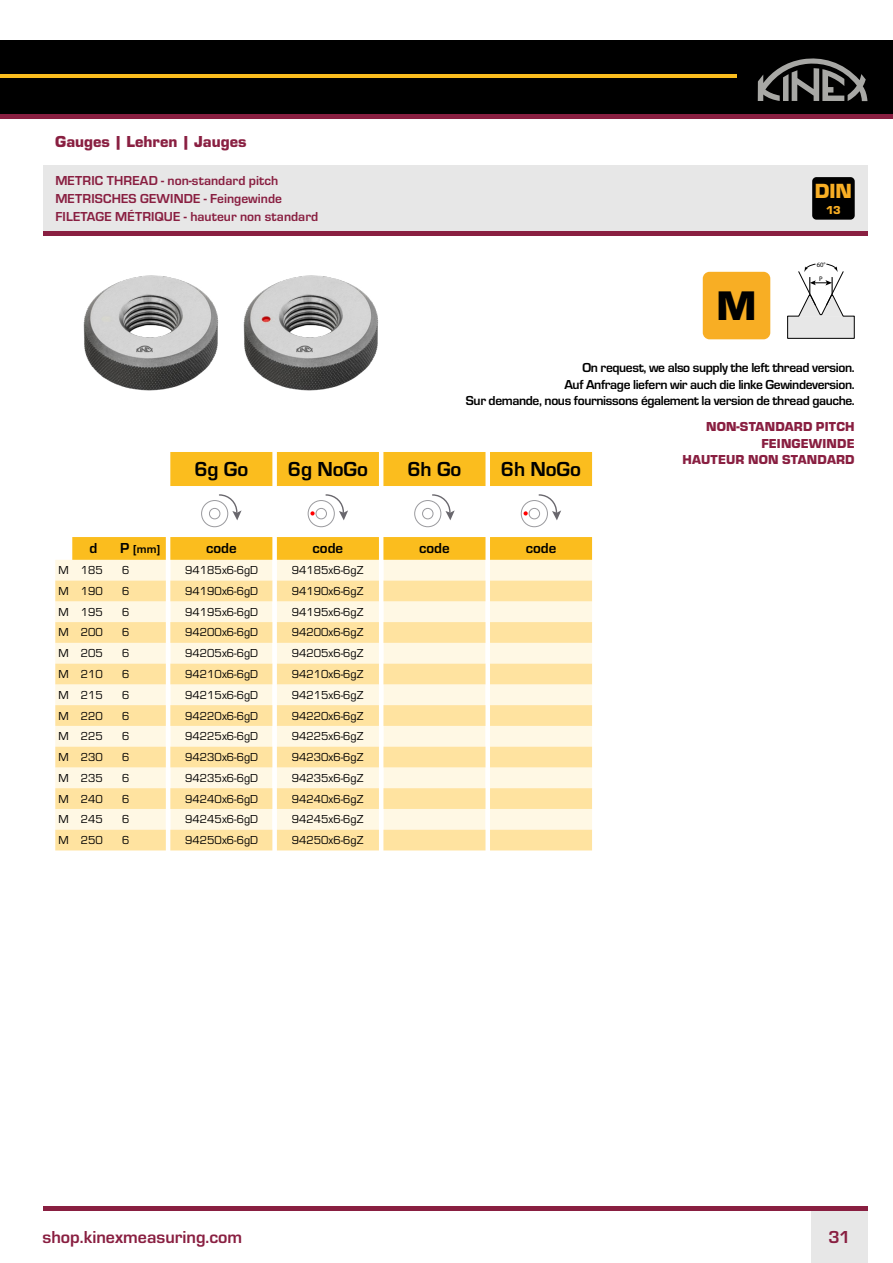
<style>
.page{position:relative;width:893px;height:1263px;background:#fff}
.page>*{position:absolute;margin:0;border:0;box-sizing:border-box;transform-origin:0 0}
.t1{font:900 42.9px "Eurostile TOT";color:#000}
.t2{font:900 21.3px "Eurostile TOT";color:#f8ae24}
.t3{font:700 21px "Eurostile TOT";color:#000}
.t4{font:700 18px "Eurostile TOT";color:#891f41}
.t5{font:900 16.5px "Eurostile TOT";color:#891f41}
.t6{font:700 15px "Eurostile TOT";color:#000}
.t7{font:700 13.5px/16.2px "Eurostile TOT";letter-spacing:-.03em;color:#000;text-align:right}
.t8{font:700 13.5px/18px "Eurostile TOT";letter-spacing:.015em;color:#891f41}
.t9{font:900 13.5px/16.2px "Eurostile TOT";letter-spacing:.015em;color:#891f41;text-align:right}
.t10{font:12px "Eurostile TOT";color:#000}
.t11{font:700 12px "Eurostile TOT";color:#000}
.t12{font:900 12px "Eurostile TOT";color:#f8ae24}
.t13{font:6.6px/14.2px "Myriad Pro";color:#000;text-align:center}
.s1{font-size:15px}
</style>
<div class="page">
<div style="left:811px;top:1211px;width:56px;height:52px;background:#e7e7e7"></div>
<hr style="left:43px;top:1207px;width:824px;height:4px;background:#891f41">
<div style="left:0;top:40px;width:893px;height:75px;background:#000"></div>
<svg style="left:758px;top:58px;width:109px;height:43px"></svg>
<hr style="left:0;top:115px;width:893px;height:4px;background:#891f41">
<hr style="left:292px;top:74px;width:444px;height:3px;background:#fbbd1e">
<hr style="left:0;top:74px;width:292px;height:3px;background:#fbbd1e">
<div style="left:43px;top:165px;width:824px;height:67px;background:#e7e7e7"></div>
<hr style="left:43px;top:232px;width:824px;height:4px;background:#891f41">
<div style="left:55px;top:560px;width:537px;height:20px;background:#fff8e4"></div>
<div style="left:166px;top:560px;width:324px;height:20px;background:#fff8e4"></div>
<svg style="left:55px;top:580px;width:537px;height:270px;background:#ffedc2"></svg>
<div style="left:812px;top:177px;width:43px;height:43px;background:#000;border-radius:4px"></div>
<svg style="left:787px;top:264px;width:68px;height:75px"></svg>
<div style="left:703px;top:272px;width:67px;height:67px;background:#f8ae24;border-radius:7px"></div>
<svg style="left:72px;top:452px;width:520px;height:108px"></svg>
<svg style="left:166px;top:452px;width:324px;height:108px"></svg>
<svg style="left:521px;top:494px;width:40px;height:33px"></svg>
<img style="left:83px;top:275px;width:295px;height:116px">
<h3 class="t5" style="left:55px;top:133px;width:193px">Gauges | Lehren | Jauges</h3>
<p class="t8" style="left:55px;top:172px;width:264px">METRIC THREAD - non-standard pitch<br>METRISCHES GEWINDE - Feingewinde<br>FILETAGE MÉTRIQUE - hauteur non standard</p>
<h2 class="t2" style="left:815px;top:179px;width:39px">DIN</h2>
<p class="t12" style="left:826px;top:204px;width:16px">13</p>
<h1 class="t1" style="left:716px;top:282px;width:42px">M</h1>
<p class="t13" style="left:817px;top:257px;width:10px">60°<br>P</p>
<p class="t7" style="left:466px;top:360px;width:390px">On request, we also supply the left thread version.<br>Auf Anfrage liefern wir auch die linke Gewindeversion.<br>Sur demande, nous fournissons également la version de thread gauche.</p>
<h3 class="t3" style="left:194px;top:458px;width:55px">6g Go</h3>
<h3 class="t3" style="left:288px;top:458px;width:82px">6g NoGo</h3>
<h3 class="t3" style="left:407px;top:458px;width:56px">6h Go</h3>
<h3 class="t3" style="left:501px;top:458px;width:82px">6h NoGo</h3>
<p class="t6" style="left:90px;top:540px;width:9px">d</p>
<p class="t11" style="left:120px;top:543px;width:42px"><span class="s1">P</span> [mm]</p>
<p class="t6" style="left:206px;top:540px;width:32px">code</p>
<p class="t6" style="left:313px;top:540px;width:32px">code</p>
<p class="t6" style="left:419px;top:540px;width:32px">code</p>
<p class="t6" style="left:526px;top:540px;width:32px">code</p>
<p class="t10" style="left:59px;top:564px;width:46px">M 185</p>
<p class="t10" style="left:122px;top:564px;width:9px">6</p>
<p class="t10" style="left:185px;top:564px;width:74px">94185x6-6gD</p>
<p class="t10" style="left:292px;top:564px;width:73px">94185x6-6gZ</p>
<p class="t10" style="left:59px;top:584px;width:46px">M 190</p>
<p class="t10" style="left:122px;top:584px;width:9px">6</p>
<p class="t10" style="left:185px;top:584px;width:74px">94190x6-6gD</p>
<p class="t10" style="left:292px;top:584px;width:73px">94190x6-6gZ</p>
<p class="t10" style="left:59px;top:605px;width:46px">M 195</p>
<p class="t10" style="left:122px;top:605px;width:9px">6</p>
<p class="t10" style="left:185px;top:605px;width:74px">94195x6-6gD</p>
<p class="t10" style="left:292px;top:605px;width:73px">94195x6-6gZ</p>
<p class="t10" style="left:59px;top:626px;width:46px">M 200</p>
<p class="t10" style="left:122px;top:626px;width:9px">6</p>
<p class="t10" style="left:185px;top:626px;width:74px">94200x6-6gD</p>
<p class="t10" style="left:292px;top:626px;width:73px">94200x6-6gZ</p>
<p class="t10" style="left:59px;top:647px;width:46px">M 205</p>
<p class="t10" style="left:122px;top:647px;width:9px">6</p>
<p class="t10" style="left:185px;top:647px;width:74px">94205x6-6gD</p>
<p class="t10" style="left:292px;top:647px;width:73px">94205x6-6gZ</p>
<p class="t10" style="left:59px;top:668px;width:46px">M 210</p>
<p class="t10" style="left:122px;top:668px;width:9px">6</p>
<p class="t10" style="left:185px;top:668px;width:74px">94210x6-6gD</p>
<p class="t10" style="left:292px;top:668px;width:73px">94210x6-6gZ</p>
<p class="t10" style="left:59px;top:688px;width:46px">M 215</p>
<p class="t10" style="left:122px;top:688px;width:9px">6</p>
<p class="t10" style="left:185px;top:688px;width:74px">94215x6-6gD</p>
<p class="t10" style="left:292px;top:688px;width:73px">94215x6-6gZ</p>
<p class="t10" style="left:59px;top:709px;width:46px">M 220</p>
<p class="t10" style="left:122px;top:709px;width:9px">6</p>
<p class="t10" style="left:185px;top:709px;width:74px">94220x6-6gD</p>
<p class="t10" style="left:292px;top:709px;width:73px">94220x6-6gZ</p>
<p class="t10" style="left:59px;top:730px;width:46px">M 225</p>
<p class="t10" style="left:122px;top:730px;width:9px">6</p>
<p class="t10" style="left:185px;top:730px;width:74px">94225x6-6gD</p>
<p class="t10" style="left:292px;top:730px;width:73px">94225x6-6gZ</p>
<p class="t10" style="left:59px;top:751px;width:46px">M 230</p>
<p class="t10" style="left:122px;top:751px;width:9px">6</p>
<p class="t10" style="left:185px;top:751px;width:74px">94230x6-6gD</p>
<p class="t10" style="left:292px;top:751px;width:73px">94230x6-6gZ</p>
<p class="t10" style="left:59px;top:771px;width:46px">M 235</p>
<p class="t10" style="left:122px;top:771px;width:9px">6</p>
<p class="t10" style="left:185px;top:771px;width:74px">94235x6-6gD</p>
<p class="t10" style="left:292px;top:771px;width:73px">94235x6-6gZ</p>
<p class="t10" style="left:59px;top:792px;width:46px">M 240</p>
<p class="t10" style="left:122px;top:792px;width:9px">6</p>
<p class="t10" style="left:185px;top:792px;width:74px">94240x6-6gD</p>
<p class="t10" style="left:292px;top:792px;width:73px">94240x6-6gZ</p>
<p class="t10" style="left:59px;top:813px;width:46px">M 245</p>
<p class="t10" style="left:122px;top:813px;width:9px">6</p>
<p class="t10" style="left:185px;top:813px;width:74px">94245x6-6gD</p>
<p class="t10" style="left:292px;top:813px;width:73px">94245x6-6gZ</p>
<p class="t10" style="left:59px;top:834px;width:46px">M 250</p>
<p class="t10" style="left:122px;top:834px;width:9px">6</p>
<p class="t10" style="left:185px;top:834px;width:74px">94250x6-6gD</p>
<p class="t10" style="left:292px;top:834px;width:73px">94250x6-6gZ</p>
<p class="t9" style="left:682px;top:419px;width:174px">NON-STANDARD PITCH<br>FEINGEWINDE<br>HAUTEUR NON STANDARD</p>
<h3 class="t4" style="left:43px;top:1227px;width:201px">shop.kinexmeasuring.com</h3>
<h3 class="t4" style="left:828px;top:1227px;width:23px">31</h3>
</div>
